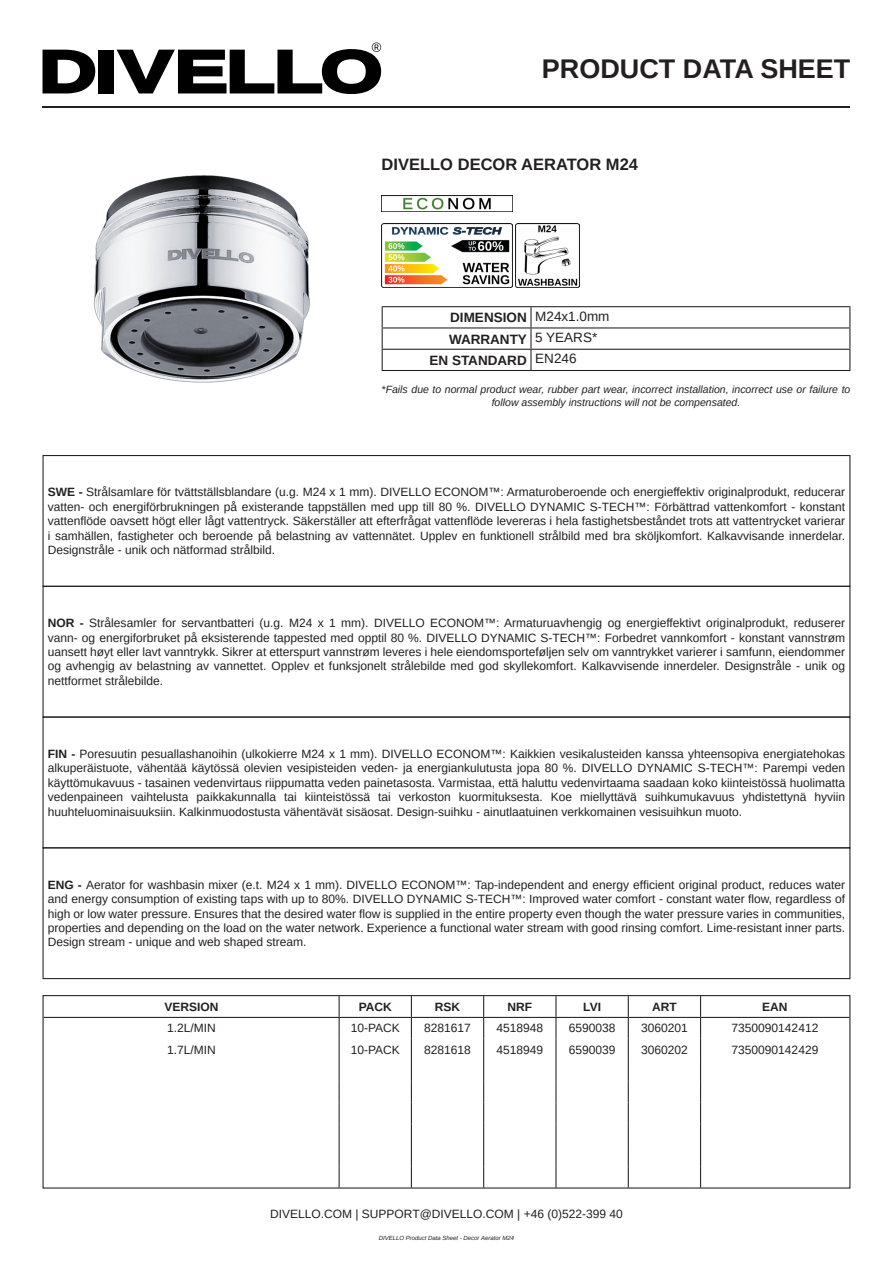
<style>
.page{position:relative;width:893px;height:1263px;background:#fff}
.page>*{position:absolute;margin:0;border:0;box-sizing:border-box;transform-origin:0 0}
.t1{font:700 27px "Arimo";color:#231f20}
.t2{font:700 16.5px "Arimo";color:#231f20}
.t3{font:700 13.5px "Arimo";color:#231f20}
.t4{font:13.5px "Arimo";color:#231f20}
.t5{font:12px/14.4px "Arimo";color:#231f20;text-align:justify}
.t6{font:700 12px "Arimo";color:#231f20}
.t7{font:italic 10.5px/12.6px "Arimo";color:#231f20;text-align:center}
.File_Name{font:italic 6px "Arimo";color:#231f20}
.s1{font-weight:700}
</style>
<div class="page">
<svg style="left:43px;top:50px;width:52px;height:43px"></svg>
<div style="left:98px;top:50px;width:16px;height:43px;background:#000001"></div>
<svg style="left:117px;top:43px;width:264px;height:51px"></svg>
<hr style="left:42px;top:106px;width:808px;height:1px;background:#231f20">
<hr style="left:44px;top:1017px;width:295px;height:1px;background:#231f20">
<hr style="left:339px;top:1017px;width:72px;height:1px;background:#231f20">
<hr style="left:411px;top:1017px;width:73px;height:1px;background:#231f20">
<hr style="left:484px;top:1017px;width:72px;height:1px;background:#231f20">
<hr style="left:556px;top:1017px;width:72px;height:1px;background:#231f20">
<hr style="left:628px;top:1017px;width:73px;height:1px;background:#231f20">
<hr style="left:701px;top:1017px;width:148px;height:1px;background:#231f20">
<svg style="left:339px;top:997px;width:1px;height:189px"></svg>
<svg style="left:411px;top:997px;width:1px;height:189px"></svg>
<svg style="left:483px;top:997px;width:1px;height:189px"></svg>
<svg style="left:555px;top:997px;width:1px;height:189px"></svg>
<svg style="left:628px;top:997px;width:1px;height:189px"></svg>
<svg style="left:700px;top:997px;width:1px;height:189px"></svg>
<div style="left:43px;top:995px;width:807px;height:193px;border:1px solid #231f20"></div>
<div style="left:43px;top:847px;width:807px;height:132px;border:1px solid #231f20"></div>
<div style="left:43px;top:586px;width:807px;height:132px;border:1px solid #231f20"></div>
<div style="left:43px;top:455px;width:807px;height:132px;border:1px solid #231f20"></div>
<hr style="left:382px;top:327px;width:149px;height:1px;background:#231f20">
<hr style="left:531px;top:327px;width:319px;height:1px;background:#231f20">
<hr style="left:382px;top:349px;width:149px;height:1px;background:#231f20">
<hr style="left:531px;top:349px;width:319px;height:1px;background:#231f20">
<svg style="left:530px;top:307px;width:1px;height:63px"></svg>
<hr style="left:382px;top:306px;width:149px;height:1px;background:#231f20">
<hr style="left:531px;top:306px;width:319px;height:1px;background:#231f20">
<svg style="left:382px;top:307px;width:1px;height:63px"></svg>
<svg style="left:849px;top:307px;width:1px;height:63px"></svg>
<hr style="left:382px;top:370px;width:149px;height:1px;background:#231f20">
<hr style="left:531px;top:370px;width:319px;height:1px;background:#231f20">
<img style="left:382px;top:223px;width:130px;height:64px">
<img style="left:516px;top:223px;width:63px;height:64px">
<img style="left:382px;top:196px;width:130px;height:14px">
<img style="left:94px;top:175px;width:216px;height:208px">
<p class="t1" style="left:542px;top:50px;width:310px">PRODUCT DATA SHEET</p>
<p class="t2" style="left:382px;top:153px;width:258px">DIVELLO DECOR AERATOR M24</p>
<p class="t3" style="left:450px;top:308px;width:78px">DIMENSION</p>
<p class="t4" style="left:535px;top:308px;width:76px">M24x1.0mm</p>
<p class="t3" style="left:449px;top:330px;width:79px">WARRANTY</p>
<p class="t4" style="left:535px;top:329px;width:64px">5 YEARS*</p>
<p class="t3" style="left:429px;top:351px;width:99px">EN STANDARD</p>
<p class="t4" style="left:535px;top:350px;width:43px">EN246</p>
<p class="t7" style="left:382px;top:383px;width:470px">*Fails due to normal product wear, rubber part wear, incorrect installation, incorrect use or failure to follow assembly instructions will not be compensated.</p>
<p class="t5" style="left:48px;top:485px;width:799px"><span class="s1">SWE -</span> Strålsamlare för tvättställsblandare (u.g. M24 x 1 mm). DIVELLO ECONOM™: Armaturoberoende och energieffektiv originalprodukt, reducerar vatten- och energiförbrukningen på existerande tappställen med upp till 80 %. DIVELLO DYNAMIC S-TECH™: Förbättrad vattenkomfort - konstant vattenflöde oavsett högt eller lågt vattentryck. Säkerställer att efterfrågat vattenflöde levereras i hela fastighetsbeståndet trots att vattentrycket varierar i samhällen, fastigheter och beroende på belastning av vattennätet. Upplev en funktionell strålbild med bra sköljkomfort. Kalkavvisande innerdelar.<br>Designstråle - unik och nätformad strålbild.</p>
<p class="t5" style="left:48px;top:616px;width:799px"><span class="s1">NOR -</span> Strålesamler for servantbatteri (u.g. M24 x 1 mm). DIVELLO ECONOM™: Armaturuavhengig og energieffektivt originalprodukt, reduserer vann- og energiforbruket på eksisterende tappested med opptil 80 %. DIVELLO DYNAMIC S-TECH™: Forbedret vannkomfort - konstant vannstrøm uansett høyt eller lavt vanntrykk. Sikrer at etterspurt vannstrøm leveres i hele eiendomsporteføljen selv om vanntrykket varierer i samfunn, eiendommer og avhengig av belastning av vannettet. Opplev et funksjonelt strålebilde med god skyllekomfort. Kalkavvisende innerdeler. Designstråle - unik og nettformet strålebilde.</p>
<p class="t5" style="left:48px;top:747px;width:799px"><span class="s1">FIN -</span> Poresuutin pesuallashanoihin (ulkokierre M24 x 1 mm). DIVELLO ECONOM™: Kaikkien vesikalusteiden kanssa yhteensopiva energiatehokas alkuperäistuote, vähentää käytössä olevien vesipisteiden veden- ja energiankulutusta jopa 80 %. DIVELLO DYNAMIC S-TECH™: Parempi veden käyttömukavuus - tasainen vedenvirtaus riippumatta veden painetasosta. Varmistaa, että haluttu vedenvirtaama saadaan koko kiinteistössä huolimatta vedenpaineen vaihtelusta paikkakunnalla tai kiinteistössä tai verkoston kuormituksesta. Koe miellyttävä suihkumukavuus yhdistettynä hyviin huuhteluominaisuuksiin. Kalkinmuodostusta vähentävät sisäosat. Design-suihku - ainutlaatuinen verkkomainen vesisuihkun muoto.</p>
<p class="t5" style="left:48px;top:877px;width:799px"><span class="s1">ENG -</span> Aerator for washbasin mixer (e.t. M24 x 1 mm). DIVELLO ECONOM™: Tap-independent and energy efficient original product, reduces water and energy consumption of existing taps with up to 80%. DIVELLO DYNAMIC S-TECH™: Improved water comfort - constant water flow, regardless of high or low water pressure. Ensures that the desired water flow is supplied in the entire property even though the water pressure varies in communities, properties and depending on the load on the water network. Experience a functional water stream with good rinsing comfort. Lime-resistant inner parts.<br>Design stream - unique and web shaped stream.</p>
<p class="t6" style="left:164px;top:999px;width:56px">VERSION</p>
<p class="t6" style="left:359px;top:999px;width:35px">PACK</p>
<p class="t6" style="left:435px;top:999px;width:27px">RSK</p>
<p class="t6" style="left:507px;top:999px;width:26px">NRF</p>
<p class="t6" style="left:583px;top:999px;width:19px">LVI</p>
<p class="t6" style="left:652px;top:999px;width:26px">ART</p>
<p class="t6" style="left:762px;top:999px;width:27px">EAN</p>
<p class="t5" style="left:167px;top:1021px;width:50px">1.2L/MIN</p>
<p class="t5" style="left:351px;top:1021px;width:51px">10-PACK</p>
<p class="t5" style="left:424px;top:1021px;width:48px">8281617</p>
<p class="t5" style="left:496px;top:1021px;width:48px">4518948</p>
<p class="t5" style="left:569px;top:1021px;width:48px">6590038</p>
<p class="t5" style="left:641px;top:1021px;width:48px">3060201</p>
<p class="t5" style="left:732px;top:1021px;width:88px">7350090142412</p>
<p class="t5" style="left:167px;top:1042px;width:50px">1.7L/MIN</p>
<p class="t5" style="left:351px;top:1042px;width:51px">10-PACK</p>
<p class="t5" style="left:424px;top:1042px;width:48px">8281618</p>
<p class="t5" style="left:496px;top:1042px;width:48px">4518949</p>
<p class="t5" style="left:569px;top:1042px;width:48px">6590039</p>
<p class="t5" style="left:641px;top:1042px;width:48px">3060202</p>
<p class="t5" style="left:732px;top:1042px;width:88px">7350090142429</p>
<p class="t5" style="left:270px;top:1207px;width:354px">DIVELLO.COM | SUPPORT@DIVELLO.COM | +46 (0)522-399 40</p>
<p class="File_Name" style="left:379px;top:1233px;width:137px">DIVELLO Product Data Sheet - Decor Aerator M24</p>
</div>
